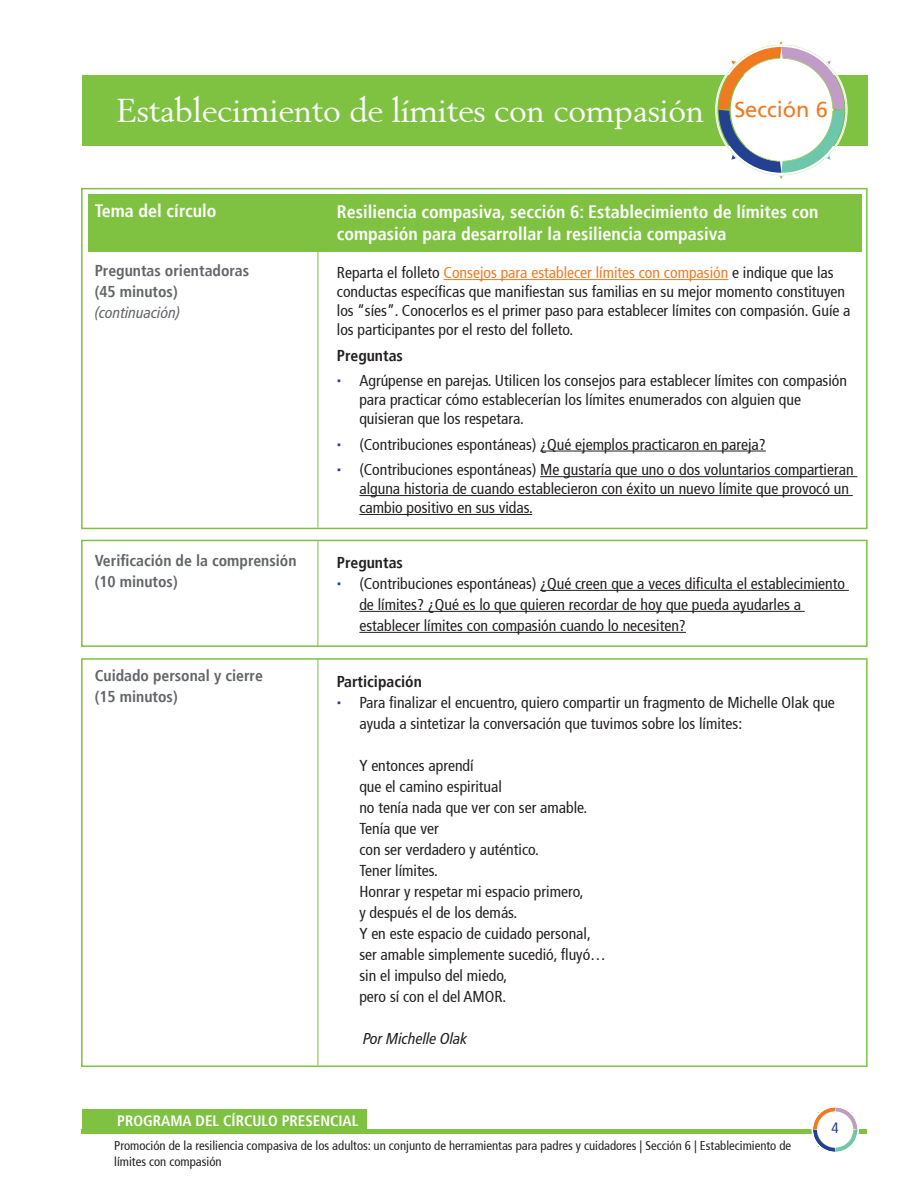
<style>
.page{position:relative;width:918px;height:1188px;background:#fff}
.page>*{position:absolute;margin:0;border:0;box-sizing:border-box;transform-origin:0 0}
.t1{font:33px "Berling";letter-spacing:-.01em;color:#fff}
.t2{font:21.9px "Frutiger";color:#f07a22}
.t3{font:700 condensed 18px/22.5px "Frutiger";color:#fff}
.t4{font:condensed 15.75px/18.9px "Frutiger";color:#231f20}
.t5{font:700 condensed 15.75px "Frutiger";color:#63656a}
.t6{font:700 condensed 15.75px "Frutiger";color:#231f20}
.t7{font:italic condensed 15.75px "Frutiger LT Pro";color:#231f20}
.t8{font:italic condensed 15.75px "Frutiger LT Pro";color:#63656a}
.t9{font:700 condensed 15px "Frutiger";color:#fff}
.t10{font:condensed 15px "Frutiger";color:#234190}
.t11{font:condensed 12.75px/15.3px "Frutiger";color:#231f20}
.s1{color:#f07a22}
.s2{font-family:"Maurea Jci Lf ML";font-weight:500;font-stretch:normal;color:#234190}
</style>
<div class="page">
<hr style="left:82px;top:1130px;width:785px;height:4px;background:#7fc241">
<div style="left:82px;top:75px;width:786px;height:71px;background:#7fc241"></div>
<svg style="left:715px;top:41px;width:133px;height:138px"></svg>
<div style="left:81px;top:188px;width:787px;height:341px;border:2px solid #7fc241"></div>
<hr style="left:318px;top:205px;width:1px;height:323px;background:#7fc241">
<svg style="left:810px;top:1107px;width:50px;height:45px"></svg>
<div style="left:81px;top:540px;width:787px;height:107px;border:2px solid #7fc241"></div>
<hr style="left:318px;top:540px;width:1px;height:107px;background:#7fc241">
<div style="left:88px;top:194px;width:773px;height:58px;background:#7fc241"></div>
<hr style="left:444px;top:279px;width:284px;height:1px;background:#f07a22">
<hr style="left:540px;top:451px;width:226px;height:1px;background:#231f20">
<hr style="left:540px;top:476px;width:317px;height:1px;background:#231f20">
<hr style="left:359px;top:495px;width:494px;height:1px;background:#231f20">
<hr style="left:359px;top:514px;width:173px;height:1px;background:#231f20">
<hr style="left:540px;top:590px;width:309px;height:1px;background:#231f20">
<hr style="left:359px;top:611px;width:446px;height:1px;background:#231f20">
<hr style="left:359px;top:632px;width:327px;height:1px;background:#231f20">
<div style="left:81px;top:658px;width:787px;height:409px;border:2px solid #7fc241"></div>
<hr style="left:318px;top:659px;width:1px;height:407px;background:#7fc241">
<div style="left:82px;top:1109px;width:285px;height:21px;background:#7fc241"></div>
<p class="t1" style="left:116px;top:90px;width:589px">Establecimiento de límites con compasión</p>
<p class="t2" style="left:734px;top:99px;width:95px">Sección 6</p>
<p class="t3" style="left:95px;top:201px;width:123px">Tema del círculo</p>
<p class="t3" style="left:95px;top:204px;width:123px">Tema del círculo</p>
<p class="t3" style="left:337px;top:202px;width:483px">Resiliencia compasiva, sección 6: Establecimiento de límites con compasión para desarrollar la resiliencia compasiva</p>
<p class="t5" style="left:95px;top:264px;width:156px">Preguntas orientadoras</p>
<p class="t5" style="left:95px;top:285px;width:84px">(45 minutos)</p>
<p class="t8" style="left:95px;top:304px;width:87px">(continuación)</p>
<p class="t4" style="left:337px;top:265px;width:515px">Reparta el folleto <span class="s1">Consejos para establecer límites con compasión</span> e indique que las conductas específicas que manifiestan sus familias en su mejor momento constituyen los “síes”. Conocerlos es el primer paso para establecer límites con compasión. Guíe a los participantes por el resto del folleto.</p>
<p class="t6" style="left:337px;top:348px;width:68px">Preguntas</p>
<p class="t4" style="left:359px;top:373px;width:489px;text-indent:-22px"><span class="s2">•</span> Agrúpense en parejas. Utilicen los consejos para establecer límites con compasión para practicar cómo establecerían los límites enumerados con alguien que quisieran que los respetara.</p>
<p class="t4" style="left:337px;top:436px;width:430px"><span class="s2">•</span> (Contribuciones espontáneas) ¿Qué ejemplos practicaron en pareja?</p>
<p class="t4" style="left:359px;top:462px;width:496px;text-indent:-22px"><span class="s2">•</span> (Contribuciones espontáneas) Me gustaría que uno o dos voluntarios compartieran alguna historia de cuando establecieron con éxito un nuevo límite que provocó un cambio positivo en sus vidas.</p>
<p class="t5" style="left:95px;top:553px;width:203px">Verificación de la comprensión</p>
<p class="t5" style="left:95px;top:574px;width:84px">(10 minutos)</p>
<p class="t6" style="left:337px;top:556px;width:68px">Preguntas</p>
<p class="t4" style="left:359px;top:574px;width:487px;line-height:21px;text-indent:-23px"><span class="s2">•</span> (Contribuciones espontáneas) ¿Qué creen que a veces dificulta el establecimiento de límites? ¿Qué es lo que quieren recordar de hoy que pueda ayudarles a establecer límites con compasión cuando lo necesiten?</p>
<p class="t5" style="left:95px;top:669px;width:170px">Cuidado personal y cierre</p>
<p class="t5" style="left:95px;top:690px;width:84px">(15 minutos)</p>
<p class="t6" style="left:337px;top:674px;width:86px">Participación</p>
<p class="t4" style="left:359px;top:693px;width:477px;line-height:21px;text-indent:-22px"><span class="s2">•</span> Para finalizar el encuentro, quiero compartir un fragmento de Michelle Olak que ayuda a sintetizar la conversación que tuvimos sobre los límites:</p>
<p class="t4" style="left:359px;top:757px;width:116px">Y entonces aprendí</p>
<p class="t4" style="left:359px;top:778px;width:144px">que el camino espiritual</p>
<p class="t4" style="left:359px;top:799px;width:229px">no tenía nada que ver con ser amable.</p>
<p class="t4" style="left:359px;top:820px;width:81px">Tenía que ver</p>
<p class="t4" style="left:359px;top:841px;width:181px">con ser verdadero y auténtico.</p>
<p class="t4" style="left:359px;top:862px;width:80px">Tener límites.</p>
<p class="t4" style="left:359px;top:883px;width:226px">Honrar y respetar mi espacio primero,</p>
<p class="t4" style="left:359px;top:904px;width:159px">y después el de los demás.</p>
<p class="t4" style="left:359px;top:925px;width:233px">Y en este espacio de cuidado personal,</p>
<p class="t4" style="left:359px;top:946px;width:248px">ser amable simplemente sucedió, fluyó…</p>
<p class="t4" style="left:359px;top:967px;width:149px">sin el impulso del miedo,</p>
<p class="t4" style="left:359px;top:988px;width:148px">pero sí con el del AMOR.</p>
<p class="t7" style="left:363px;top:1029px;width:106px">Por Michelle Olak</p>
<p class="t9" style="left:117px;top:1114px;width:243px">PROGRAMA DEL CÍRCULO PRESENCIAL</p>
<p class="t11" style="left:114px;top:1139px;width:679px">Promoción de la resiliencia compasiva de los adultos: un conjunto de herramientas para padres y cuidadores | Sección 6 | Establecimiento de límites con compasión</p>
<p class="t10" style="left:832px;top:1122px;width:9px">4</p>
</div>
